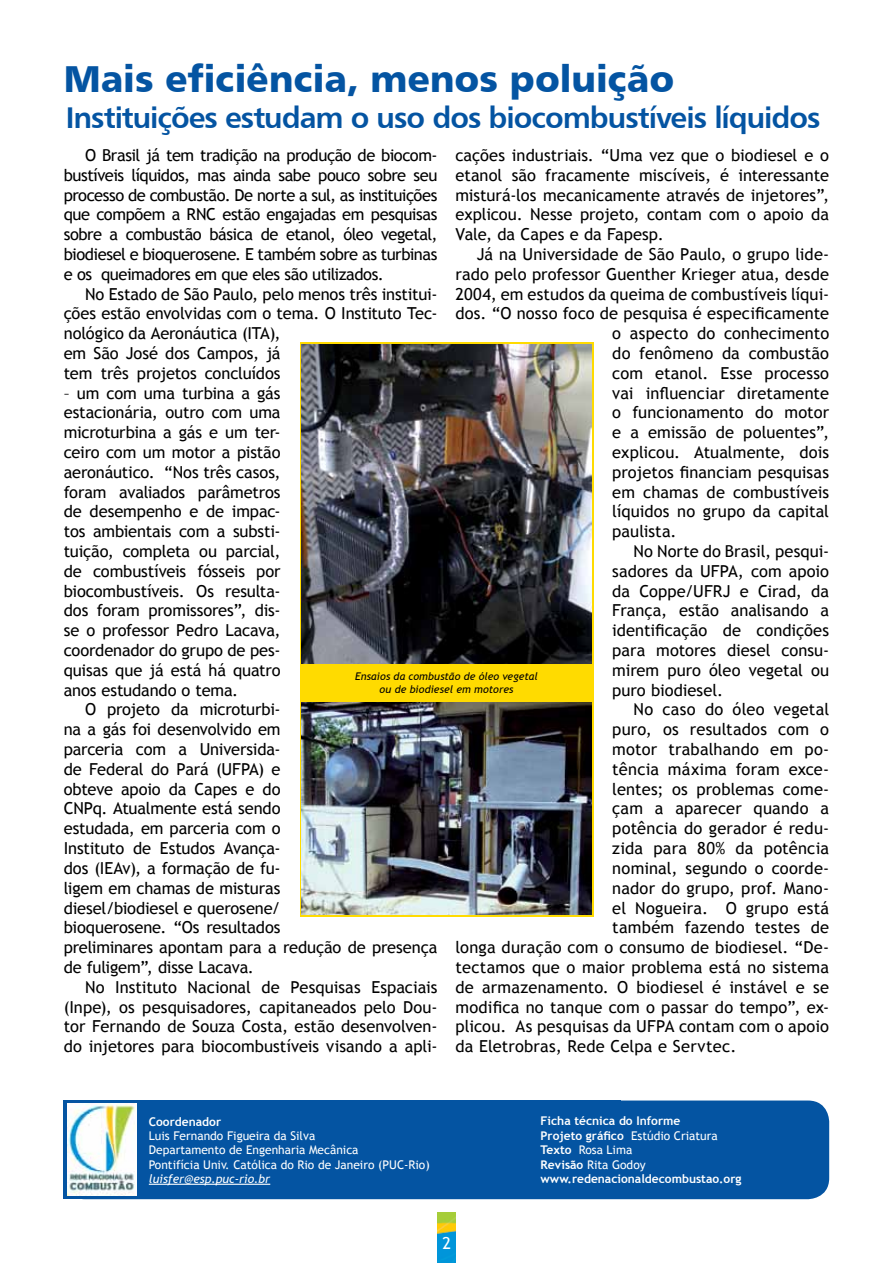
<style>
.page{position:relative;width:893px;height:1263px;background:#fff}
.page>*{position:absolute;margin:0;border:0;box-sizing:border-box;transform-origin:0 0}
.t1{font:37.5px "Humanist 777 BT Black B";letter-spacing:-.005em;color:#0454a2}
.t2{font:30px "Humanist 777 BT Bold B";letter-spacing:-.035em;color:#0454a2}
.t3{font:16.5px/19.8px "Trebuchet MS";color:#000;text-align:justify}
.t4{font:16.5px "Trebuchet MS";color:#fff}
.t5{font:700 12px/14.4px "Trebuchet MS";color:#fff}
.t6{font:12px/14.4px "Trebuchet MS";color:#fff}
.t7{font:italic 12px "Trebuchet MS";color:#fff}
.t8{font:italic 10.5px/12.8px "Trebuchet MS";letter-spacing:.01em;color:#000;text-align:center}
.s1{font-weight:400}
</style>
<div class="page">
<img style="left:437px;top:1213px;width:18px;height:50px">
<div style="left:64px;top:1100px;width:765px;height:99px;background:#0454a2;border-radius:21px"></div>
<div style="left:64px;top:1100px;width:557px;height:99px;background:#0454a2"></div>
<hr style="left:149px;top:1184px;width:121px;height:1px;background:#fff">
<img style="left:67px;top:1104px;width:69px;height:92px">
<div style="left:300px;top:343px;width:293px;height:574px;background:#ffdb00"></div>
<img style="left:302px;top:345px;width:289px;height:319px">
<img style="left:302px;top:702px;width:289px;height:213px">
<h1 class="t1" style="left:64px;top:55px;width:612px">Mais eficiência, menos poluição</h1>
<h2 class="t2" style="left:66px;top:98px;width:756px">Instituições estudam o uso dos biocombustíveis líquidos</h2>
<p class="t3" style="left:64px;top:145px;width:375px;text-indent:21px">O Brasil já tem tradição na produção de biocom&shy;bustíveis líquidos, mas ainda sabe pouco sobre seu processo de combustão. De norte a sul, as instituições que compõem a RNC estão engajadas em pesquisas sobre a combustão básica de etanol, óleo vegetal, biodiesel e bioquerosene. E também sobre as turbinas e os queimadores em que eles são utilizados.</p>
<p class="t3" style="left:64px;top:284px;width:375px;text-align:left;text-indent:21px">No Estado de São Paulo, pelo menos três institui&shy;ções estão envolvidas com o tema. O Instituto Tec&shy;nológico da Aeronáutica (ITA),<br>em São José dos Campos, já<br>tem três projetos concluídos</p>
<p class="t3" style="left:64px;top:383px;width:218px">– um com uma turbina a gás estacionária, outro com uma microturbina a gás e um ter&shy;ceiro com um motor a pistão aeronáutico. “Nos três casos, foram avaliados parâmetros de desempenho e de impac&shy;tos ambientais com a substi&shy;tuição, completa ou parcial, de combustíveis fósseis por biocombustíveis. Os resulta&shy;dos foram promissores”, dis&shy;se o professor Pedro Lacava, coordenador do grupo de pes&shy;quisas que já está há quatro anos estudando o tema.</p>
<p class="t3" style="left:64px;top:700px;width:375px;text-align:left;text-indent:21px">O projeto da microturbi-<br>na a gás foi desenvolvido em<br>parceria com a Universida-<br>de Federal do Pará (UFPA) e<br>obteve apoio da Capes e do<br>CNPq. Atualmente está sendo<br>estudada, em parceria com o<br>Instituto de Estudos Avança-<br>dos (IEAv), a formação de fu-<br>ligem em chamas de misturas<br>diesel/biodiesel e querosene/<br>bioquerosene. “Os resultados<br>preliminares apontam para a redução de presença de fuligem”, disse Lacava.</p>
<p class="t3" style="left:64px;top:977px;width:375px;text-indent:21px">No Instituto Nacional de Pesquisas Espaciais (Inpe), os pesquisadores, capitaneados pelo Dou&shy;tor Fernando de Souza Costa, estão desenvolven&shy;do injetores para biocombustíveis visando a apli-</p>
<p class="t3" style="left:455px;top:145px;width:375px">cações industriais. “Uma vez que o biodiesel e o etanol são fracamente miscíveis, é interessante misturá-los mecanicamente através de injetores”, explicou. Nesse projeto, contam com o apoio da Vale, da Capes e da Fapesp.</p>
<p class="t3" style="left:477px;top:244px;width:354px">Já na Universidade de São Paulo, o grupo lide-</p>
<p class="t3" style="left:455px;top:264px;width:375px">rado pelo professor Guenther Krieger atua, desde</p>
<p class="t3" style="left:455px;top:284px;width:375px">2004, em estudos da queima de combustíveis líqui-</p>
<p class="t3" style="left:455px;top:304px;width:375px">dos. “O nosso foco de pesquisa é especificamente</p>
<p class="t3" style="left:612px;top:324px;width:218px">o aspecto do conhecimento</p>
<p class="t3" style="left:612px;top:343px;width:218px">do fenômeno da combustão</p>
<p class="t3" style="left:612px;top:363px;width:218px">com etanol. Esse processo</p>
<p class="t3" style="left:612px;top:383px;width:218px">vai influenciar diretamente</p>
<p class="t3" style="left:612px;top:403px;width:218px">o funcionamento do motor</p>
<p class="t3" style="left:612px;top:423px;width:218px">e a emissão de poluentes”,</p>
<p class="t3" style="left:612px;top:442px;width:218px">explicou. Atualmente, dois</p>
<p class="t3" style="left:612px;top:462px;width:218px">projetos financiam pesquisas</p>
<p class="t3" style="left:612px;top:482px;width:218px">em chamas de combustíveis</p>
<p class="t3" style="left:612px;top:502px;width:218px">líquidos no grupo da capital</p>
<p class="t3" style="left:612px;top:522px;width:66px">paulista.</p>
<p class="t3" style="left:633px;top:541px;width:197px">No Norte do Brasil, pesqui-</p>
<p class="t3" style="left:612px;top:561px;width:218px">sadores da UFPA, com apoio</p>
<p class="t3" style="left:612px;top:581px;width:218px">da Coppe/UFRJ e Cirad, da</p>
<p class="t3" style="left:612px;top:601px;width:218px">França, estão analisando a</p>
<p class="t3" style="left:612px;top:621px;width:218px">identificação de condições</p>
<p class="t3" style="left:612px;top:640px;width:218px">para motores diesel consu-</p>
<p class="t3" style="left:612px;top:660px;width:218px">mirem puro óleo vegetal ou</p>
<p class="t3" style="left:612px;top:680px;width:112px">puro biodiesel.</p>
<p class="t3" style="left:633px;top:700px;width:197px">No caso do óleo vegetal</p>
<p class="t3" style="left:612px;top:720px;width:218px">puro, os resultados com o</p>
<p class="t3" style="left:612px;top:739px;width:218px">motor trabalhando em po-</p>
<p class="t3" style="left:612px;top:759px;width:218px">tência máxima foram exce-</p>
<p class="t3" style="left:612px;top:779px;width:218px">lentes; os problemas come-</p>
<p class="t3" style="left:612px;top:799px;width:218px">çam a aparecer quando a</p>
<p class="t3" style="left:612px;top:819px;width:218px">potência do gerador é redu-</p>
<p class="t3" style="left:612px;top:838px;width:218px">zida para 80% da potência</p>
<p class="t3" style="left:612px;top:858px;width:218px">nominal, segundo o coorde-</p>
<p class="t3" style="left:612px;top:878px;width:218px">nador do grupo, prof. Mano-</p>
<p class="t3" style="left:612px;top:898px;width:218px">el Nogueira. O grupo está</p>
<p class="t3" style="left:612px;top:918px;width:218px">também fazendo testes de</p>
<p class="t3" style="left:455px;top:937px;width:375px">longa duração com o consumo de biodiesel. “De-</p>
<p class="t3" style="left:455px;top:957px;width:375px">tectamos que o maior problema está no sistema</p>
<p class="t3" style="left:455px;top:977px;width:375px">de armazenamento. O biodiesel é instável e se</p>
<p class="t3" style="left:455px;top:997px;width:375px">modifica no tanque com o passar do tempo”, ex-</p>
<p class="t3" style="left:455px;top:1017px;width:375px">plicou. As pesquisas da UFPA contam com o apoio</p>
<p class="t3" style="left:455px;top:1036px;width:282px">da Eletrobras, Rede Celpa e Servtec.</p>
<p class="t8" style="left:355px;top:670px;width:184px">Ensaios da combustão de óleo vegetal ou de biodiesel em motores</p>
<p class="t5" style="left:149px;top:1114px;width:74px">Coordenador</p>
<p class="t6" style="left:149px;top:1128px;width:282px">Luis Fernando Figueira da Silva<br>Departamento de Engenharia Mecânica<br>Pontifícia Univ. Católica do Rio de Janeiro (PUC-Rio)</p>
<p class="t7" style="left:149px;top:1172px;width:123px">luisfer@esp.puc-rio.br</p>
<p class="t4" style="left:442px;top:1233px;width:10px">2</p>
<p class="t5" style="left:540px;top:1114px;width:202px">Ficha técnica do Informe<br>Projeto gráfico <span class="s1">Estúdio Criatura<br></span>Texto <span class="s1">Rosa Lima<br></span>Revisão <span class="s1">Rita Godoy </span>www.redenacionaldecombustao.org</p>
</div>
